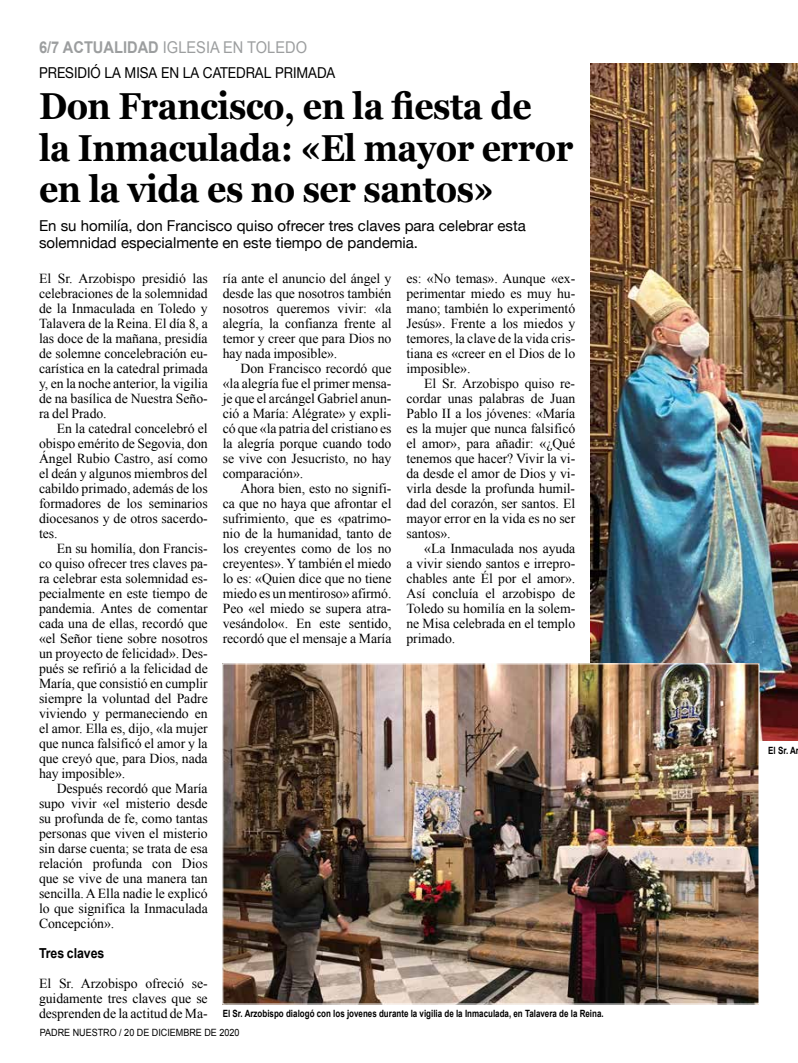
<style>
.page{position:relative;width:798px;height:1063px;background:#fff}
.page>*{position:absolute;margin:0;border:0;box-sizing:border-box;transform-origin:0 0}
.t1{font:700 37.5px/41.2px "Georgia";letter-spacing:-.015em;color:#000;scale:.9 1}
.t2{font:16.25px "Arial";color:#9c9e9f;scale:.9 1}
.t3{font:15px/17.5px "Helvetica Neue";color:#000}
.t4{font:15px "Helvetica Neue";color:#000;scale:.9 1}
.t5{font:13.75px/15px "Times New Roman";letter-spacing:-.005em;color:#000;text-align:justify}
.t6{font:700 13.75px "Arial";letter-spacing:-.005em;color:#000;scale:.9 1}
.t7{font:700 10px "Arial";color:#000;scale:.8 1}
.t8{font:10px "Arial";color:#000;scale:.9 1}
.s1{font-weight:700}
</style>
<div class="page">
<img style="left:590px;top:64px;width:207px;height:677px">
<img style="left:224px;top:665px;width:533px;height:338px">
<p class="t2" style="left:39px;top:37px;width:299px"><span class="s1">6/7 ACTUALIDAD</span> IGLESIA EN TOLEDO</p>
<p class="t4" style="left:39px;top:62px;width:330px">PRESIDIÓ LA MISA EN LA CATEDRAL PRIMADA</p>
<h1 class="t1" style="left:39px;top:84px;width:595px">Don Francisco, en la fiesta de<br>la Inmaculada: «El mayor error en la vida es no ser santos»</h1>
<p class="t3" style="left:39px;top:217px;width:488px">En su homilía, don Francisco quiso ofrecer tres claves para celebrar esta solemnidad especialmente en este tiempo de pandemia.</p>
<p class="t5" style="left:39px;top:271px;width:170px">El Sr. Arzobispo presidió las celebraciones de la solemnidad de la Inmaculada en Toledo y Talavera de la Reina. El día 8, a las doce de la mañana, presidía de solemne concelebración eu&shy;carística en la catedral primada y, en la noche anterior, la vigilia de na basílica de Nuestra Seño&shy;ra del Prado.</p>
<p class="t5" style="left:39px;top:421px;width:170px;text-indent:18px">En la catedral concelebró el obispo emérito de Segovia, don Ángel Rubio Castro, así como el deán y algunos miembros del cabildo primado, además de los formadores de los seminarios diocesanos y de otros sacerdo&shy;tes.</p>
<p class="t5" style="left:39px;top:541px;width:170px;text-indent:18px">En su homilía, don Francis&shy;co quiso ofrecer tres claves pa&shy;ra celebrar esta solemnidad es&shy;pecialmente en este tiempo de pandemia. Antes de comentar cada una de ellas, recordó que «el Señor tiene sobre nosotros un proyecto de felicidad». Des&shy;pués se refirió a la felicidad de María, que consistió en cumplir siempre la voluntad del Padre viviendo y permaneciendo en el amor. Ella es, dijo, «la mujer que nunca falsificó el amor y la que creyó que, para Dios, nada hay imposible».</p>
<p class="t5" style="left:39px;top:781px;width:170px;text-indent:18px">Después recordó que María supo vivir «el misterio desde su profunda de fe, como tantas personas que viven el misterio sin darse cuenta; se trata de esa relación profunda con Dios que se vive de una manera tan sencilla. A Ella nadie le explicó lo que significa la Inmaculada Concepción».</p>
<p class="t6" style="left:39px;top:944px;width:74px">Tres claves</p>
<p class="t5" style="left:39px;top:976px;width:170px">El Sr. Arzobispo ofreció se&shy;guidamente tres claves que se desprenden de la actitud de Ma-</p>
<p class="t5" style="left:223px;top:271px;width:170px">ría ante el anuncio del ángel y desde las que nosotros también nosotros queremos vivir: «la alegría, la confianza frente al temor y creer que para Dios no hay nada imposible».</p>
<p class="t5" style="left:223px;top:361px;width:170px;text-indent:18px">Don Francisco recordó que «la alegría fue el primer mensa&shy;je que el arcángel Gabriel anun&shy;ció a María: Alégrate» y expli&shy;có que «la patria del cristiano es la alegría porque cuando todo se vive con Jesucristo, no hay comparación».</p>
<p class="t5" style="left:223px;top:481px;width:170px;text-indent:18px">Ahora bien, esto no signifi&shy;ca que no haya que afrontar el sufrimiento, que es «patrimo&shy;nio de la humanidad, tanto de los creyentes como de los no creyentes». Y también el miedo lo es: «Quien dice que no tiene miedo es un mentiroso» afirmó.<br>Peo «el miedo se supera atra&shy;vesándolo«. En este sentido, recordó que el mensaje a María</p>
<p class="t5" style="left:406px;top:271px;width:170px">es: «No temas». Aunque «ex&shy;perimentar miedo es muy hu&shy;mano; también lo experimentó Jesús». Frente a los miedos y temores, la clave de la vida cris&shy;tiana es «creer en el Dios de lo imposible».</p>
<p class="t5" style="left:406px;top:376px;width:170px;text-indent:18px">El Sr. Arzobispo quiso re&shy;cordar unas palabras de Juan Pablo II a los jóvenes: «María es la mujer que nunca falsificó el amor», para añadir: «¿Qué tenemos que hacer? Vivir la vi&shy;da desde el amor de Dios y vi&shy;virla desde la profunda humil&shy;dad del corazón, ser santos. El mayor error en la vida es no ser santos».</p>
<p class="t5" style="left:406px;top:541px;width:170px;text-indent:18px">«La Inmaculada nos ayuda a vivir siendo santos e irrepro&shy;chables ante Él por el amor».<br>Así concluía el arzobispo de Toledo su homilía en la solem&shy;ne Misa celebrada en el templo primado.</p>
<p class="t7" style="left:223px;top:1007px;width:477px">El Sr. Arzobispo dialogó con los jovenes durante la vigilia de la Inmaculada, en Talavera de la Reina.</p>
<p class="t8" style="left:40px;top:1026px;width:223px">PADRE NUESTRO / 20 DE DICIEMBRE DE 2020</p>
<p class="t7" style="left:767px;top:744px;width:40px">El Sr. Ar</p>
</div>
